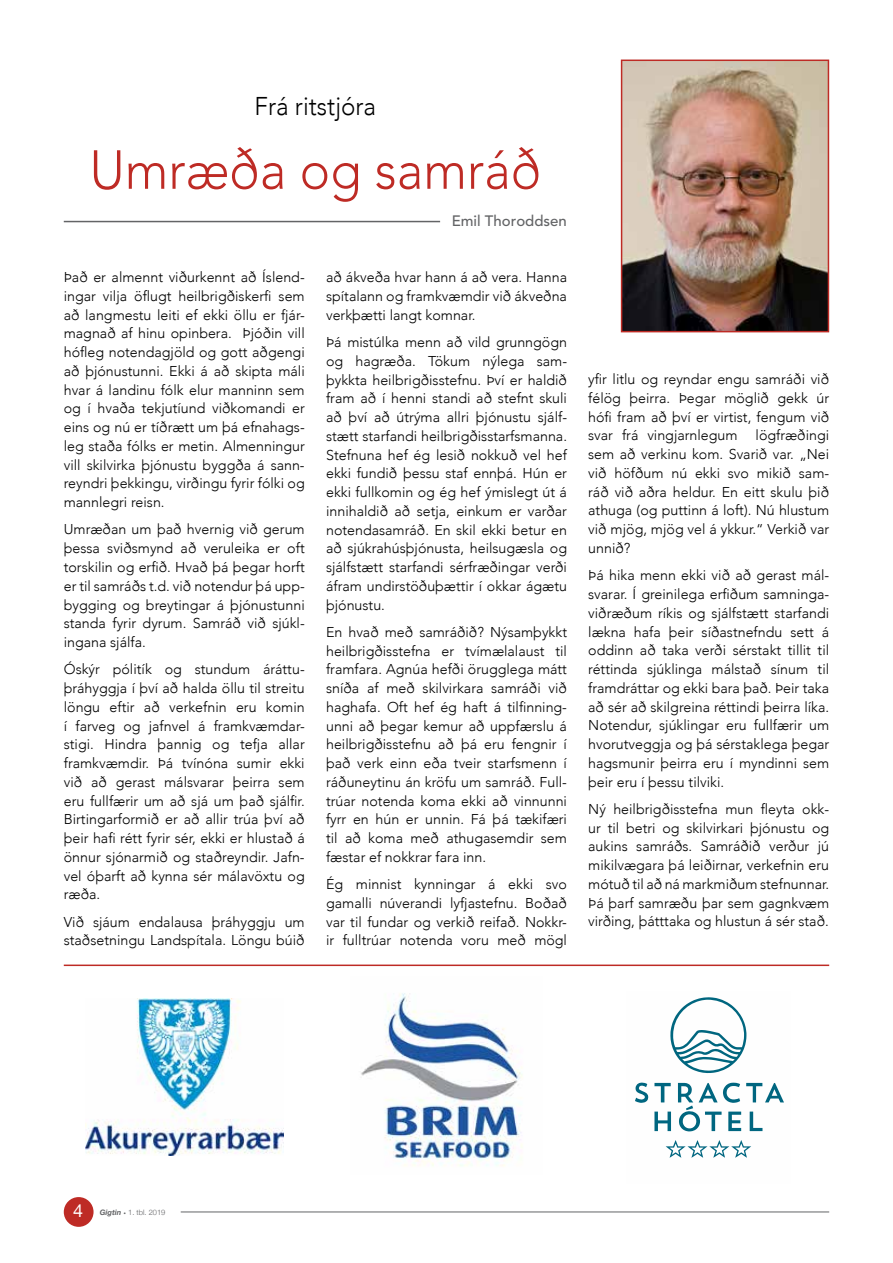
<style>
.page{position:relative;width:893px;height:1263px;background:#fff}
.page>*{position:absolute;margin:0;border:0;box-sizing:border-box;transform-origin:0 0}
.t1{font:300 54.45px "Avenir";color:#be2b25;scale:.94 1}
.t2{font:300 25.65px "Avenir";color:#000;scale:.94 1}
.t3{font:18px "Helvetica Neue";color:#fff}
.t4{font:500 15px "Avenir";color:#636466}
.t5{font:300 14.25px/18.8px "Avenir";color:#000;text-align:justify}
.t6{font:300 7.5px "Helvetica Neue";color:#636466}
.s1{font-weight:700;font-style:italic}
.s2{font-weight:700}
</style>
<div class="page">
<div style="left:64px;top:1197px;width:30px;height:30px;background:#be2b25;border-radius:50%"></div>
<hr style="left:181px;top:1211px;width:648px;height:1px;background:#636466">
<img style="left:624px;top:63px;width:202px;height:266px">
<div style="left:621px;top:60px;width:208px;height:272px;border:2px solid #be2b25"></div>
<hr style="left:64px;top:221px;width:376px;height:1px;background:#636466">
<hr style="left:64px;top:964px;width:765px;height:2px;background:#be2b25">
<img style="left:85px;top:998px;width:198px;height:158px">
<img style="left:361px;top:993px;width:162px;height:173px">
<svg style="left:635px;top:997px;width:149px;height:161px"></svg>
<h2 class="t2" style="left:255px;top:91px;width:131px">Frá ritstjóra</h2>
<h1 class="t1" style="left:90px;top:138px;width:482px">Umræða og samráð</h1>
<p class="t4" style="left:452px;top:212px;width:117px">Emil Thoroddsen</p>
<p class="t5" style="left:64px;top:268px;width:242px">Það er almennt viðurkennt að Íslend&shy;ingar vilja öflugt heilbrigðiskerfi sem að langmestu leiti ef ekki öllu er fjár&shy;magnað af hinu opinbera. Þjóðin vill hófleg notendagjöld og gott aðgengi að þjónustunni. Ekki á að skipta máli hvar á landinu fólk elur manninn sem og í hvaða tekjutíund viðkomandi er eins og nú er tíðrætt um þá efnahags&shy;leg staða fólks er metin. Almenningur vill skilvirka þjónustu byggða á sann&shy;reyndri þekkingu, virðingu fyrir fólki og mannlegri reisn.</p>
<p class="t5" style="left:64px;top:520px;width:242px">Umræðan um það hvernig við gerum þessa sviðsmynd að veruleika er oft torskilin og erfið. Hvað þá þegar horft er til samráðs t.d. við notendur þá upp&shy;bygging og breytingar á þjónustunni standa fyrir dyrum. Samráð við sjúkl&shy;ingana sjálfa.</p>
<p class="t5" style="left:64px;top:660px;width:242px">Óskýr pólitík og stundum áráttu&shy;þráhyggja í því að halda öllu til streitu löngu eftir að verkefnin eru komin í farveg og jafnvel á framkvæmdar&shy;stigi. Hindra þannig og tefja allar framkvæmdir. Þá tvínóna sumir ekki við að gerast málsvarar þeirra sem eru fullfærir um að sjá um það sjálfir.<br>Birtingarformið er að allir trúa því að þeir hafi rétt fyrir sér, ekki er hlustað á önnur sjónarmið og staðreyndir. Jafn&shy;vel óþarft að kynna sér málavöxtu og ræða.</p>
<p class="t5" style="left:64px;top:912px;width:242px">Við sjáum endalausa þráhyggju um staðsetningu Landspítala. Löngu búið</p>
<p class="t5" style="left:326px;top:268px;width:242px">að ákveða hvar hann á að vera. Hanna spítalann og framkvæmdir við ákveðna verkþætti langt komnar.</p>
<p class="t5" style="left:326px;top:333px;width:242px">Þá mistúlka menn að vild grunngögn og hagræða. Tökum nýlega sam&shy;þykkta heilbrigðisstefnu. Því er haldið fram að í henni standi að stefnt skuli að því að útrýma allri þjónustu sjálf&shy;stætt starfandi heilbrigðisstarfsmanna.<br>Stefnuna hef ég lesið nokkuð vel hef ekki fundið þessu staf ennþá. Hún er ekki fullkomin og ég hef ýmislegt út á innihaldið að setja, einkum er varðar notendasamráð. En skil ekki betur en að sjúkrahúsþjónusta, heilsugæsla og sjálfstætt starfandi sérfræðingar verði áfram undirstöðuþættir í okkar ágætu þjónustu.</p>
<p class="t5" style="left:326px;top:623px;width:242px">En hvað með samráðið? Nýsamþykkt heilbrigðisstefna er tvímælalaust til framfara. Agnúa hefði örugglega mátt sníða af með skilvirkara samráði við haghafa. Oft hef ég haft á tilfinning&shy;unni að þegar kemur að uppfærslu á heilbrigðisstefnu að þá eru fengnir í það verk einn eða tveir starfsmenn í ráðuneytinu án kröfu um samráð. Full&shy;trúar notenda koma ekki að vinnunni fyrr en hún er unnin. Fá þá tækifæri til að koma með athugasemdir sem fæstar ef nokkrar fara inn.</p>
<p class="t5" style="left:326px;top:875px;width:242px">Ég minnist kynningar á ekki svo gamalli núverandi lyfjastefnu. Boðað var til fundar og verkið reifað. Nokkr&shy;ir fulltrúar notenda voru með mögl</p>
<p class="t5" style="left:588px;top:370px;width:242px">yfir litlu og reyndar engu samráði við félög þeirra. Þegar möglið gekk úr hófi fram að því er virtist, fengum við svar frá vingjarnlegum</p>
<p class="t5" style="left:588px;top:426px;width:242px;text-indent:167px">lögfræðingi sem að verkinu kom. Svarið var. „Nei við höfðum nú ekki svo mikið sam&shy;ráð við aðra heldur. En eitt skulu þið athuga (og puttinn á loft). Nú hlustum við mjög, mjög vel á ykkur.“ Verkið var unnið?</p>
<p class="t5" style="left:588px;top:566px;width:242px">Þá hika menn ekki við að gerast mál&shy;svarar. Í greinilega erfiðum samninga&shy;viðræðum ríkis og sjálfstætt starfandi lækna hafa þeir síðastnefndu sett á oddinn að taka verði sérstakt tillit til réttinda sjúklinga málstað sínum til framdráttar og ekki bara það. Þeir taka að sér að skilgreina réttindi þeirra líka.<br>Notendur, sjúklingar eru fullfærir um hvorutveggja og þá sérstaklega þegar hagsmunir þeirra eru í myndinni sem þeir eru í þessu tilviki.</p>
<p class="t5" style="left:588px;top:799px;width:242px">Ný heilbrigðisstefna mun fleyta okk&shy;ur til betri og skilvirkari þjónustu og aukins samráðs. Samráðið verður jú mikilvægara þá leiðirnar, verkefnin eru mótuð til að ná markmiðum stefnunnar.<br>Þá þarf samræðu þar sem gagnkvæm virðing, þátttaka og hlustun á sér stað.</p>
<p class="t3" style="left:73px;top:1198px;width:12px">4</p>
<p class="t6" style="left:100px;top:1206px;width:67px"><span class="s1">Gigtin</span> <span class="s2">•</span> 1. tbl. 2019</p>
</div>
